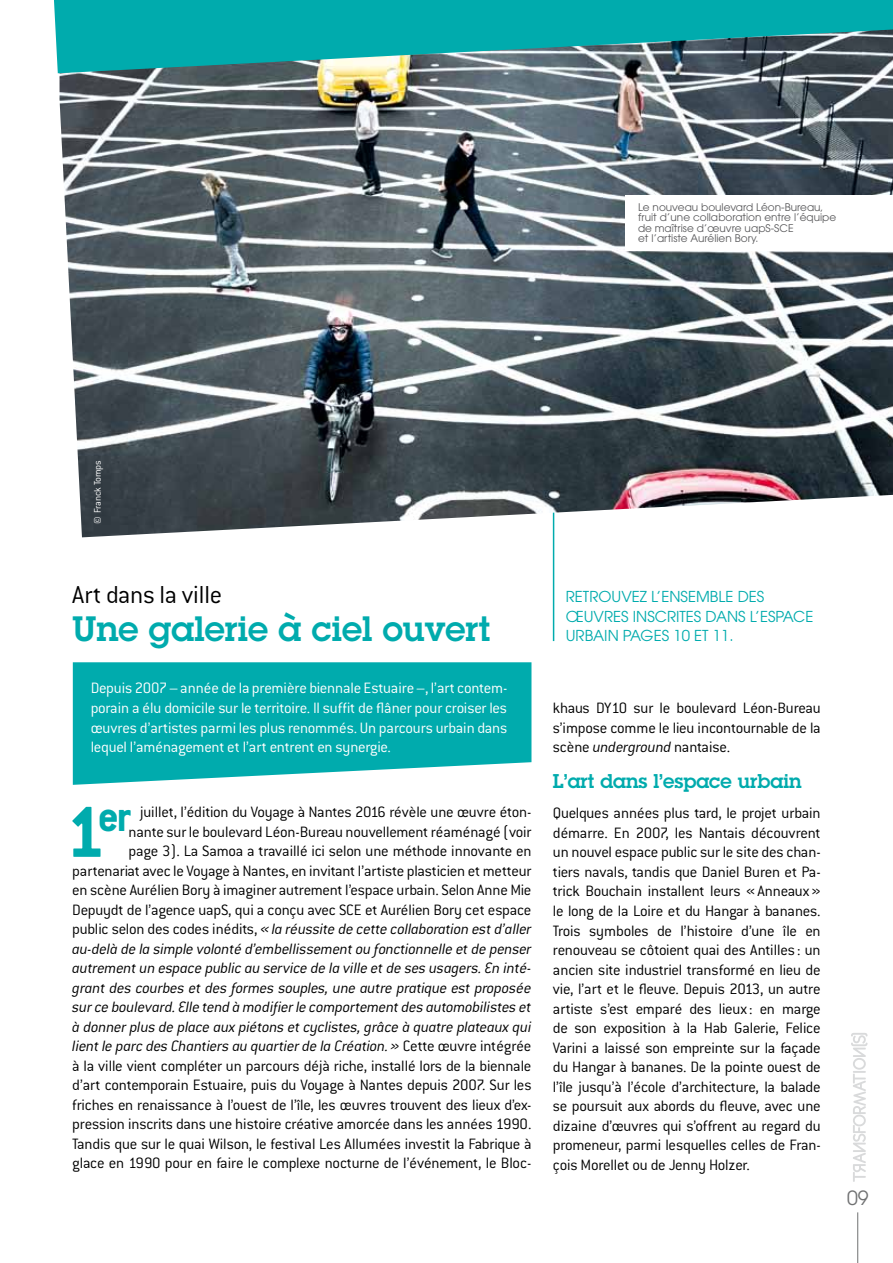
<style>
.page{position:relative;width:893px;height:1263px;background:#fff}
.page>*{position:absolute;margin:0;border:0;box-sizing:border-box;transform-origin:0 0}
.t1{font:700 46.05px "Conduit ITC";color:#00abad}
.t2{font:600 34.5px "Lubalin Graph";color:#00abad}
.t3{font:300 27px "Conduit ITC";color:#000}
.t4{font:600 19.5px "Lubalin Graph";color:#00abad}
.t5{font:19.5px "Avant Garde";color:#707172}
.t6{font:300 16.5px/19.5px "Conduit ITC";letter-spacing:-.01em;color:#000;text-align:justify}
.t7{font:300 16.5px/19.8px "Conduit ITC";letter-spacing:-.015em;color:#fff;text-align:justify}
.t8{font:15px/19.5px "Avant Garde";color:#00abad}
.t9{font:10.5px/10.5px "Avant Garde";color:#58585a}
.t10{font:300 10.5px "Conduit ITC";letter-spacing:-.015em;color:#fff}
.s1{font-style:italic}
.s2{font-size:79.35px}
</style>
<div class="page">
<hr style="left:553px;top:424px;width:1px;height:217px;background:#00abad">
<img style="left:60px;top:73px;width:833px;height:464px">
<svg style="left:54px;top:0;width:839px;height:73px;background:#229da0"></svg>
<svg style="left:73px;top:662px;width:458px;height:123px;background:#18b3b4"></svg>
<div style="left:625px;top:195px;width:268px;height:56px;background:#fff"></div>
<hr style="left:857px;top:1212px;width:1px;height:51px;background:#707172">
<svg style="left:851px;top:1033px;width:16px;height:149px"></svg>
<p class="t9" style="left:638px;top:202px;width:200px">Le nouveau boulevard Léon-Bureau, fruit d’une collaboration entre l’équipe de maîtrise d’œuvre uapS-SCE<br>et l’artiste Aurélien Bory.</p>
<p class="t10" style="left:92px;top:524px;width:66px;rotate:-90deg">© Franck Tomps</p>
<h3 class="t3" style="left:72px;top:580px;width:151px">Art dans la ville</h3>
<h2 class="t2" style="left:72px;top:606px;width:420px">Une galerie à ciel ouvert</h2>
<p class="t7" style="left:91px;top:678px;width:418px">Depuis 2007 – année de la première biennale Estuaire –, l’art contem&shy;porain a élu domicile sur le territoire. Il suffit de flâner pour croiser les œuvres d’artistes parmi les plus renommés. Un parcours urbain dans lequel l’aménagement et l’art entrent en synergie.</p>
<p class="t6" style="left:72px;top:802px;width:461px;text-align:right">juillet, l’édition du Voyage à Nantes 2016 révèle une œuvre éton-<br>nante sur le boulevard Léon-Bureau nouvellement réaménagé (voir<br>page 3). La Samoa a travaillé ici selon une méthode innovante en partenariat avec le Voyage à Nantes, en invitant l’artiste plasticien et metteur en scène Aurélien Bory à imaginer autrement l’espace urbain. Selon Anne Mie Depuydt de l’agence uapS, qui a conçu avec SCE et Aurélien Bory cet espace public selon des codes inédits, <span class="s1">«la réussite de cette collaboration est d’aller au-delà de la simple volonté d’embellissement ou fonctionnelle et de penser autrement un espace public au service de la ville et de ses usagers. En inté&shy;grant des courbes et des formes souples, une autre pratique est proposée sur ce boulevard. Elle tend à modifier le comportement des automobilistes et à donner plus de place aux piétons et cyclistes, grâce à quatre plateaux qui lient le parc des Chantiers au quartier de la Création.»</span> Cette œuvre intégrée à la ville vient compléter un parcours déjà riche, installé lors de la biennale d’art contemporain Estuaire, puis du Voyage à Nantes depuis 2007. Sur les friches en renaissance à l’ouest de l’île, les œuvres trouvent des lieux d’ex&shy;pression inscrits dans une histoire créative amorcée dans les années 1990.<br>Tandis que sur le quai Wilson, le festival Les Allumées investit la Fabrique à glace en 1990 pour en faire le complexe nocturne de l’événement, le Bloc-</p>
<h1 class="t1" style="left:65px;top:789px;width:67px"><span class="s2">1</span>er</h1>
<p class="t8" style="left:566px;top:587px;width:249px;text-indent:160px">e des œuvres inscrites dans l’espace urbain pages 10 et 11.</p>
<p class="t8" style="left:566px;top:587px;width:141px">Retrouvez l’ensembl</p>
<p class="t6" style="left:553px;top:698px;width:269px">khaus DY10 sur le boulevard Léon-Bureau s’impose comme le lieu incontournable de la scène <span class="s1">underground</span> nantaise.</p>
<p class="t4" style="left:553px;top:769px;width:250px">L’art dans l’espace urbain</p>
<p class="t6" style="left:553px;top:804px;width:269px">Quelques années plus tard, le projet urbain démarre. En 2007, les Nantais découvrent un nouvel espace public sur le site des chan&shy;tiers navals, tandis que Daniel Buren et Pa&shy;trick Bouchain installent leurs «Anneaux» le long de la Loire et du Hangar à bananes.<br>Trois symboles de l’histoire d’une île en renouveau se côtoient quai des Antilles : un ancien site industriel transformé en lieu de vie, l’art et le fleuve. Depuis 2013, un autre artiste s’est emparé des lieux : en marge de son exposition à la Hab Galerie, Felice Varini a laissé son empreinte sur la façade du Hangar à bananes. De la pointe ouest de l’île jusqu’à l’école d’architecture, la balade se poursuit aux abords du fleuve, avec une dizaine d’œuvres qui s’offrent au regard du promeneur, parmi lesquelles celles de Fran&shy;çois Morellet ou de Jenny Holzer.</p>
<p class="t5" style="left:847px;top:1186px;width:23px">09</p>
</div>
